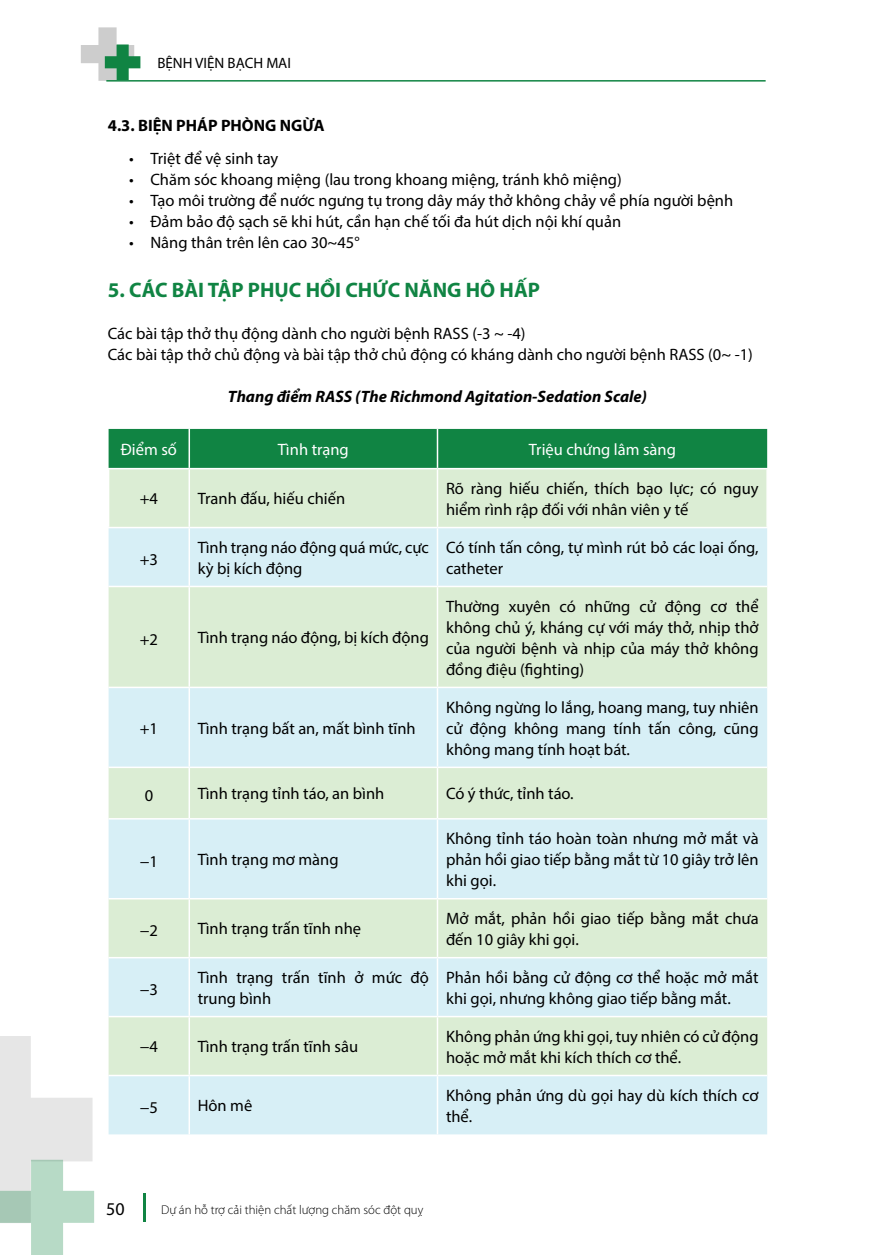
<style>
.page{position:relative;width:872px;height:1255px;background:#fff}
.page>*{position:absolute;margin:0;border:0;box-sizing:border-box;transform-origin:0 0}
.t1{font:700 21px "Myriad Pro";color:#108443}
.t2{font:18px "Myriad Pro";color:#000}
.t3{font:16.5px/21px "Myriad Pro";color:#000}
.t4{font:italic 700 16.5px "Myriad Pro";color:#000}
.t5{font:16.5px "Myriad Pro";color:#fff}
.t6{font:700 16.5px "Myriad Pro";color:#000}
.t7{font:15px "Myriad Pro";color:#000}
.t8{font:300 12.75px "Myriad Pro";color:#000}
</style>
<div class="page">
<hr style="left:106px;top:80px;width:659px;height:2px;background:#108443">
<hr style="left:143px;top:1192px;width:3px;height:29px;background:#108443">
<svg style="left:81px;top:27px;width:59px;height:54px"></svg>
<svg style="left:0;top:1036px;width:94px;height:218px"></svg>
<div style="left:109px;top:429px;width:658px;height:39px;background:#108443"></div>
<div style="left:109px;top:469px;width:657px;height:58px;background:#dbedd4"></div>
<svg style="left:109px;top:528px;width:658px;height:606px;background:#d8eee7"></svg>
<hr style="left:188px;top:429px;width:2px;height:39px;background:#fff">
<hr style="left:437px;top:429px;width:1px;height:39px;background:#fff">
<hr style="left:188px;top:528px;width:2px;height:57px;background:#fff">
<hr style="left:437px;top:528px;width:1px;height:57px;background:#fff">
<hr style="left:109px;top:585px;width:80px;height:2px;background:#fff">
<hr style="left:189px;top:585px;width:248px;height:2px;background:#fff">
<hr style="left:188px;top:587px;width:2px;height:99px;background:#fff">
<hr style="left:437px;top:585px;width:330px;height:2px;background:#fff">
<hr style="left:437px;top:587px;width:1px;height:99px;background:#fff">
<hr style="left:109px;top:686px;width:80px;height:2px;background:#fff">
<hr style="left:189px;top:686px;width:248px;height:2px;background:#fff">
<hr style="left:188px;top:688px;width:2px;height:78px;background:#fff">
<hr style="left:437px;top:686px;width:330px;height:2px;background:#fff">
<hr style="left:437px;top:688px;width:1px;height:78px;background:#fff">
<hr style="left:109px;top:766px;width:80px;height:2px;background:#fff">
<hr style="left:189px;top:766px;width:248px;height:2px;background:#fff">
<hr style="left:188px;top:768px;width:2px;height:50px;background:#fff">
<hr style="left:437px;top:766px;width:330px;height:2px;background:#fff">
<hr style="left:437px;top:768px;width:1px;height:50px;background:#fff">
<hr style="left:109px;top:818px;width:80px;height:1px;background:#fff">
<hr style="left:189px;top:818px;width:248px;height:1px;background:#fff">
<hr style="left:188px;top:819px;width:2px;height:79px;background:#fff">
<hr style="left:437px;top:818px;width:330px;height:1px;background:#fff">
<hr style="left:437px;top:819px;width:1px;height:79px;background:#fff">
<hr style="left:109px;top:898px;width:80px;height:1px;background:#fff">
<hr style="left:189px;top:898px;width:248px;height:1px;background:#fff">
<hr style="left:188px;top:899px;width:2px;height:57px;background:#fff">
<hr style="left:437px;top:898px;width:330px;height:1px;background:#fff">
<hr style="left:437px;top:899px;width:1px;height:57px;background:#fff">
<hr style="left:109px;top:956px;width:80px;height:2px;background:#fff">
<hr style="left:189px;top:956px;width:248px;height:2px;background:#fff">
<hr style="left:188px;top:958px;width:2px;height:57px;background:#fff">
<hr style="left:437px;top:956px;width:330px;height:2px;background:#fff">
<hr style="left:437px;top:958px;width:1px;height:57px;background:#fff">
<hr style="left:109px;top:1015px;width:80px;height:2px;background:#fff">
<hr style="left:189px;top:1015px;width:248px;height:2px;background:#fff">
<hr style="left:188px;top:1017px;width:2px;height:57px;background:#fff">
<hr style="left:437px;top:1015px;width:330px;height:2px;background:#fff">
<hr style="left:437px;top:1017px;width:1px;height:57px;background:#fff">
<hr style="left:109px;top:1074px;width:80px;height:2px;background:#fff">
<hr style="left:189px;top:1074px;width:248px;height:2px;background:#fff">
<hr style="left:188px;top:1076px;width:2px;height:58px;background:#fff">
<hr style="left:437px;top:1074px;width:330px;height:2px;background:#fff">
<hr style="left:437px;top:1076px;width:1px;height:58px;background:#fff">
<hr style="left:188px;top:469px;width:2px;height:58px;background:#fff">
<hr style="left:437px;top:469px;width:1px;height:58px;background:#fff">
<p class="t7" style="left:157px;top:54px;width:135px">BỆNH VIỆN BẠCH MAI</p>
<p class="t6" style="left:108px;top:114px;width:218px">4.3. BIỆN PHÁP PHÒNG NGỪA</p>
<p class="t3" style="left:129px;top:148px;width:151px">• Triệt để vệ sinh tay</p>
<p class="t3" style="left:129px;top:169px;width:494px">• Chăm sóc khoang miệng (lau trong khoang miệng, tránh khô miệng)</p>
<p class="t3" style="left:129px;top:190px;width:605px">• Tạo môi trường để nước ngưng tụ trong dây máy thở không chảy về phía người bệnh</p>
<p class="t3" style="left:129px;top:211px;width:493px">• Đảm bảo độ sạch sẽ khi hút, cần hạn chế tối đa hút dịch nội khí quản</p>
<p class="t3" style="left:129px;top:232px;width:232px">• Nâng thân trên lên cao 30~45°</p>
<p class="t1" style="left:108px;top:276px;width:434px">5. CÁC BÀI TẬP PHỤC HỒI CHỨC NĂNG HÔ HẤP</p>
<p class="t3" style="left:108px;top:322px;width:646px">Các bài tập thở thụ động dành cho người bệnh RASS (-3 ~ -4)<br>Các bài tập thở chủ động và bài tập thở chủ động có kháng dành cho người bệnh RASS (0~ -1)</p>
<p class="t4" style="left:228px;top:385px;width:420px">Thang điểm RASS (The Richmond Agitation-Sedation Scale)</p>
<p class="t5" style="left:121px;top:439px;width:58px">Điểm số</p>
<p class="t5" style="left:278px;top:439px;width:72px">Tình trạng</p>
<p class="t5" style="left:529px;top:439px;width:149px">Triệu chứng lâm sàng</p>
<p class="t3" style="left:140px;top:488px;width:20px">+4</p>
<p class="t3" style="left:198px;top:488px;width:149px">Tranh đấu, hiếu chiến</p>
<p class="t3" style="left:446px;top:477px;width:314px">Rõ ràng hiếu chiến, thích bạo lực; có nguy hiểm rình rập đối với nhân viên y tế</p>
<p class="t3" style="left:140px;top:548px;width:20px">+3</p>
<p class="t3" style="left:198px;top:536px;width:233px">Tình trạng náo động quá mức, cực kỳ bị kích động</p>
<p class="t3" style="left:446px;top:536px;width:314px">Có tính tấn công, tự mình rút bỏ các loại ống, catheter</p>
<p class="t3" style="left:140px;top:628px;width:20px">+2</p>
<p class="t3" style="left:198px;top:627px;width:233px">Tình trạng náo động, bị kích động</p>
<p class="t3" style="left:140px;top:717px;width:20px">+1</p>
<p class="t3" style="left:198px;top:717px;width:219px">Tình trạng bất an, mất bình tĩnh</p>
<p class="t3" style="left:446px;top:595px;width:314px;text-align:justify">Thường xuyên có những cử động cơ thể không chủ ý, kháng cự với máy thở, nhịp thở của người bệnh và nhịp của máy thở không đồng điệu (fighting)</p>
<p class="t3" style="left:446px;top:696px;width:314px;text-align:justify">Không ngừng lo lắng, hoang mang, tuy nhiên cử động không mang tính tấn công, cũng không mang tính hoạt bát.</p>
<p class="t3" style="left:145px;top:784px;width:10px">0</p>
<p class="t3" style="left:198px;top:783px;width:188px">Tình trạng tỉnh táo, an bình</p>
<p class="t3" style="left:446px;top:783px;width:129px">Có ý thức, tỉnh táo.</p>
<p class="t3" style="left:140px;top:850px;width:20px">−1</p>
<p class="t3" style="left:198px;top:848px;width:142px">Tình trạng mơ màng</p>
<p class="t3" style="left:446px;top:827px;width:314px;text-align:justify">Không tỉnh táo hoàn toàn nhưng mở mắt và phản hồi giao tiếp bằng mắt từ 10 giây trở lên khi gọi.</p>
<p class="t3" style="left:140px;top:919px;width:20px">−2</p>
<p class="t3" style="left:198px;top:918px;width:165px">Tình trạng trấn tĩnh nhẹ</p>
<p class="t3" style="left:446px;top:907px;width:314px">Mở mắt, phản hồi giao tiếp bằng mắt chưa đến 10 giây khi gọi.</p>
<p class="t3" style="left:140px;top:978px;width:20px">−3</p>
<p class="t3" style="left:198px;top:966px;width:233px">Tình trạng trấn tĩnh ở mức độ trung bình</p>
<p class="t3" style="left:446px;top:966px;width:314px">Phản hồi bằng cử động cơ thể hoặc mở mắt khi gọi, nhưng không giao tiếp bằng mắt.</p>
<p class="t3" style="left:140px;top:1035px;width:20px">−4</p>
<p class="t3" style="left:198px;top:1035px;width:162px">Tình trạng trấn tĩnh sâu</p>
<p class="t3" style="left:446px;top:1025px;width:314px">Không phản ứng khi gọi, tuy nhiên có cử động hoặc mở mắt khi kích thích cơ thể.</p>
<p class="t3" style="left:140px;top:1096px;width:20px">−5</p>
<p class="t3" style="left:198px;top:1094px;width:56px">Hôn mê</p>
<p class="t3" style="left:446px;top:1084px;width:314px">Không phản ứng dù gọi hay dù kích thích cơ thể.</p>
<p class="t2" style="left:106px;top:1198px;width:20px">50</p>
<p class="t8" style="left:161px;top:1202px;width:264px">Dự án hỗ trợ cải thiện chất lượng chăm sóc đột quỵ</p>
</div>
